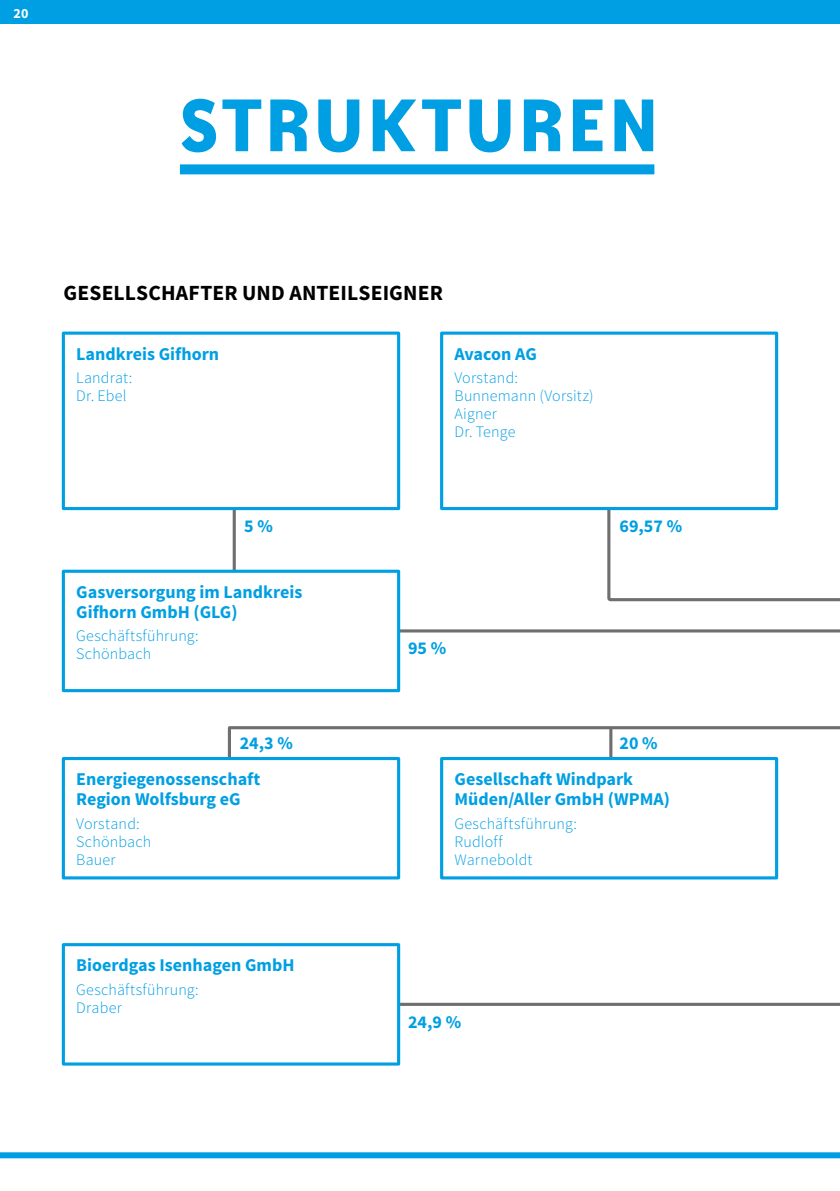
<style>
.page{position:relative;width:840px;height:1191px;background:#fff}
.page>*{position:absolute;margin:0;border:0;box-sizing:border-box;transform-origin:0 0}
.t1{font:700 86px "Bailey Sans ITC Com";letter-spacing:.01em;color:#009fe3}
.t2{font:700 21.6px "Source Sans Pro";letter-spacing:.005em;color:#000}
.t3{font:700 18px/20px "Source Sans Pro";color:#009fe3}
.t4{font:300 16px/18px "Source Sans Pro";letter-spacing:.01em;color:#009fe3}
.t5{font:700 14px "Source Sans Pro";color:#fff}
</style>
<div class="page">
<div style="left:180px;top:164px;width:474px;height:10px;background:#009fe3"></div>
<svg style="left:228px;top:726px;width:611px;height:33px"></svg>
<svg style="left:232px;top:510px;width:4px;height:59px"></svg>
<div style="left:62px;top:331px;width:338px;height:179px;border:3px solid #009fe3"></div>
<hr style="left:609px;top:728px;width:3px;height:31px;background:#706f6f">
<div style="left:62px;top:757px;width:338px;height:122px;border:3px solid #009fe3"></div>
<svg style="left:605px;top:504px;width:234px;height:98px"></svg>
<hr style="left:398px;top:629px;width:441px;height:3px;background:#706f6f">
<svg style="left:400px;top:1002px;width:439px;height:4px;background:#8e8e8e"></svg>
<div style="left:441px;top:333px;width:335px;height:175px;background:#fff"></div>
<div style="left:440px;top:331px;width:337px;height:179px;border:3px solid #009fe3"></div>
<div style="left:62px;top:569px;width:338px;height:123px;border:3px solid #009fe3"></div>
<div style="left:440px;top:757px;width:337px;height:122px;border:3px solid #009fe3"></div>
<div style="left:62px;top:943px;width:338px;height:122px;border:3px solid #009fe3"></div>
<div style="left:0;top:1152px;width:839px;height:6px;background:#009fe3"></div>
<div style="left:0;top:0;width:839px;height:24px;background:#009fe3"></div>
<p class="t5" style="left:14px;top:4px;width:17px">20</p>
<h1 class="t1" style="left:180px;top:75px;width:481px">STRUKTUREN</h1>
<p class="t2" style="left:63px;top:279px;width:381px">GESELLSCHAFTER UND ANTEILSEIGNER</p>
<p class="t3" style="left:76px;top:344px;width:144px">Landkreis Gifhorn</p>
<p class="t4" style="left:76px;top:369px;width:57px">Landrat:<br>Dr. Ebel</p>
<p class="t3" style="left:454px;top:344px;width:84px">Avacon AG</p>
<p class="t4" style="left:454px;top:369px;width:141px">Vorstand:<br>Bunnemann (Vorsitz)<br>Aigner<br>Dr. Tenge</p>
<p class="t3" style="left:244px;top:517px;width:30px">5 %</p>
<p class="t3" style="left:619px;top:517px;width:64px">69,57 %</p>
<p class="t3" style="left:76px;top:582px;width:227px">Gasversorgung im Landkreis<br>Gifhorn GmbH (GLG)</p>
<p class="t4" style="left:76px;top:627px;width:124px">Geschäftsführung:<br>Schönbach</p>
<p class="t3" style="left:408px;top:638px;width:40px">95 %</p>
<p class="t3" style="left:240px;top:733px;width:55px">24,3 %</p>
<p class="t3" style="left:619px;top:733px;width:40px">20 %</p>
<p class="t3" style="left:76px;top:769px;width:185px">Energiegenossenschaft<br>Region Wolfsburg eG</p>
<p class="t4" style="left:76px;top:814px;width:76px">Vorstand:<br>Schönbach<br>Bauer</p>
<p class="t3" style="left:76px;top:955px;width:219px">Bioerdgas Isenhagen GmbH</p>
<p class="t4" style="left:76px;top:980px;width:124px">Geschäftsführung:<br>Draber</p>
<p class="t3" style="left:454px;top:769px;width:217px">Gesellschaft Windpark<br>Müden/Aller GmbH (WPMA)</p>
<p class="t4" style="left:454px;top:814px;width:124px">Geschäftsführung:<br>Rudloff<br>Warneboldt</p>
<p class="t3" style="left:408px;top:1012px;width:55px">24,9 %</p>
</div>
